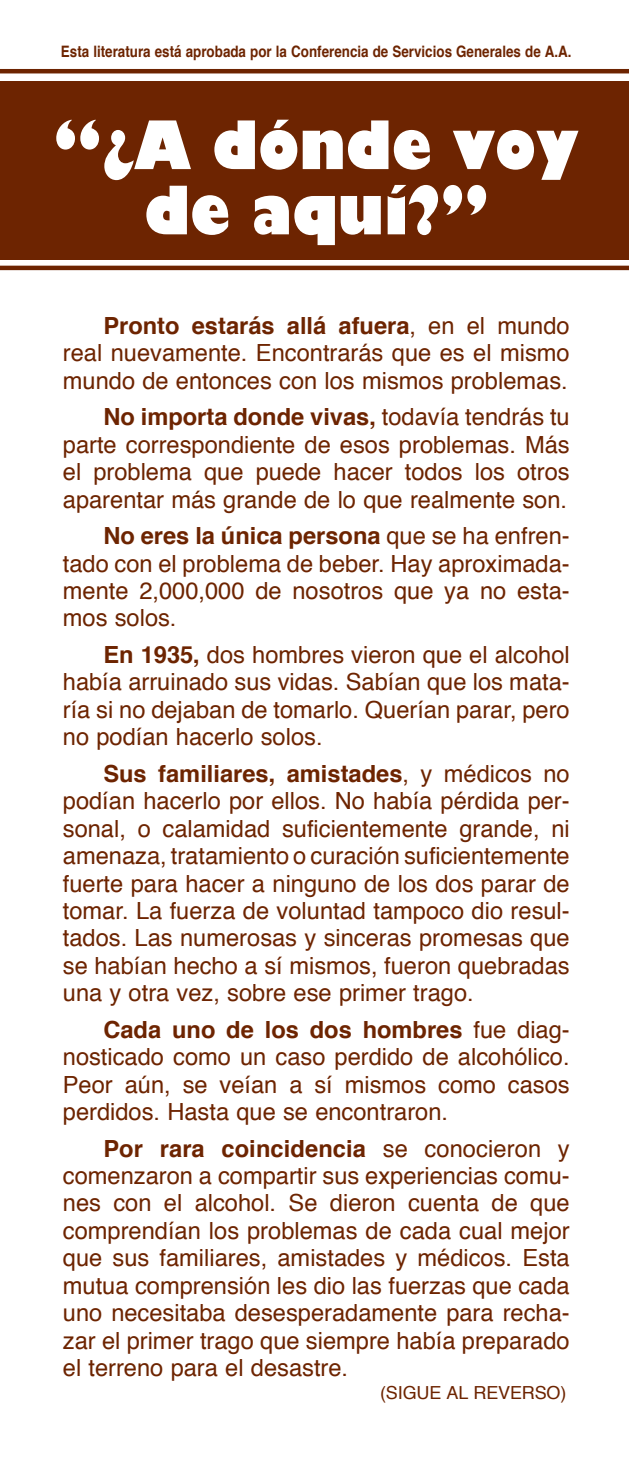
<style>
.page{position:relative;width:629px;height:1459px;background:#fff}
.page>*{position:absolute;margin:0;border:0;box-sizing:border-box;transform-origin:0 0}
.t1{font:800 65.25px/65.2px "Gill Sans";color:#fff;text-align:center;scale:.88 1}
.t2{font:23.62px/27.4px "Helvetica";color:#6d2401;text-align:justify}
.t3{font:18px "Helvetica";letter-spacing:-.01em;color:#6d2401}
.t4{font:700 15.75px "Helvetica";color:#6d2401;scale:.85 1}
.s1{font-weight:700}
</style>
<div class="page">
<hr style="left:0;top:69px;width:628px;height:4px;background:#6d2401">
<hr style="left:0;top:266px;width:628px;height:4px;background:#6d2401">
<div style="left:0;top:81px;width:628px;height:179px;background:#6d2401"></div>
<p class="t4" style="left:61px;top:39px;width:602px">Esta literatura está aprobada por la Conferencia de Servicios Generales de A.A.</p>
<h1 class="t1" style="left:54px;top:112px;width:597px">“¿A dónde voy de aquí?”</h1>
<p class="t2" style="left:63px;top:313px;width:508px;text-indent:40px"><span class="s1">Pronto estarás allá afuera</span>, en el mundo real nuevamente. Encontrarás que es el mismo mundo de entonces con los mismos problemas.</p>
<p class="t2" style="left:63px;top:404px;width:508px;text-indent:40px"><span class="s1">No importa donde vivas,</span> todavía tendrás tu parte correspondiente de esos problemas. Más el problema que puede hacer todos los otros aparentar más grande de lo que realmente son.</p>
<p class="t2" style="left:63px;top:523px;width:508px;text-indent:40px"><span class="s1">No eres la única persona</span> que se ha enfren&shy;tado con el problema de beber. Hay aproximada&shy;mente 2,000,000 de nosotros que ya no esta&shy;mos solos.</p>
<p class="t2" style="left:63px;top:642px;width:508px;text-indent:40px"><span class="s1">En 1935,</span> dos hombres vieron que el alcohol había arruinado sus vidas. Sabían que los mata&shy;ría si no dejaban de tomarlo. Querían parar, pero no podían hacerlo solos.</p>
<p class="t2" style="left:63px;top:760px;width:508px;text-indent:40px"><span class="s1">Sus familiares, amistades</span>, y médicos no podían hacerlo por ellos. No había pérdida per&shy;sonal, o calamidad suficientemente grande, ni amenaza, tratamiento o curación suficientemente fuerte para hacer a ninguno de los dos parar de tomar. La fuerza de voluntad tampoco dio resul&shy;tados. Las numerosas y sinceras promesas que se habían hecho a sí mismos, fueron quebradas una y otra vez, sobre ese primer trago.</p>
<p class="t2" style="left:63px;top:1016px;width:508px;text-indent:40px"><span class="s1">Cada uno de los dos hombres</span> fue diag&shy;nosticado como un caso perdido de alcohólico.<br>Peor aún, se veían a sí mismos como casos perdidos. Hasta que se encontraron.</p>
<p class="t2" style="left:63px;top:1135px;width:508px;text-indent:40px"><span class="s1">Por rara coincidencia</span> se conocieron y comenzaron a compartir sus experiencias comu&shy;nes con el alcohol. Se dieron cuenta de que comprendían los problemas de cada cual mejor que sus familiares, amistades y médicos. Esta mutua comprensión les dio las fuerzas que cada uno necesitaba desesperadamente para recha&shy;zar el primer trago que siempre había preparado el terreno para el desastre.</p>
<p class="t3" style="left:380px;top:1379px;width:187px">(SIGUE AL REVERSO)</p>
</div>
